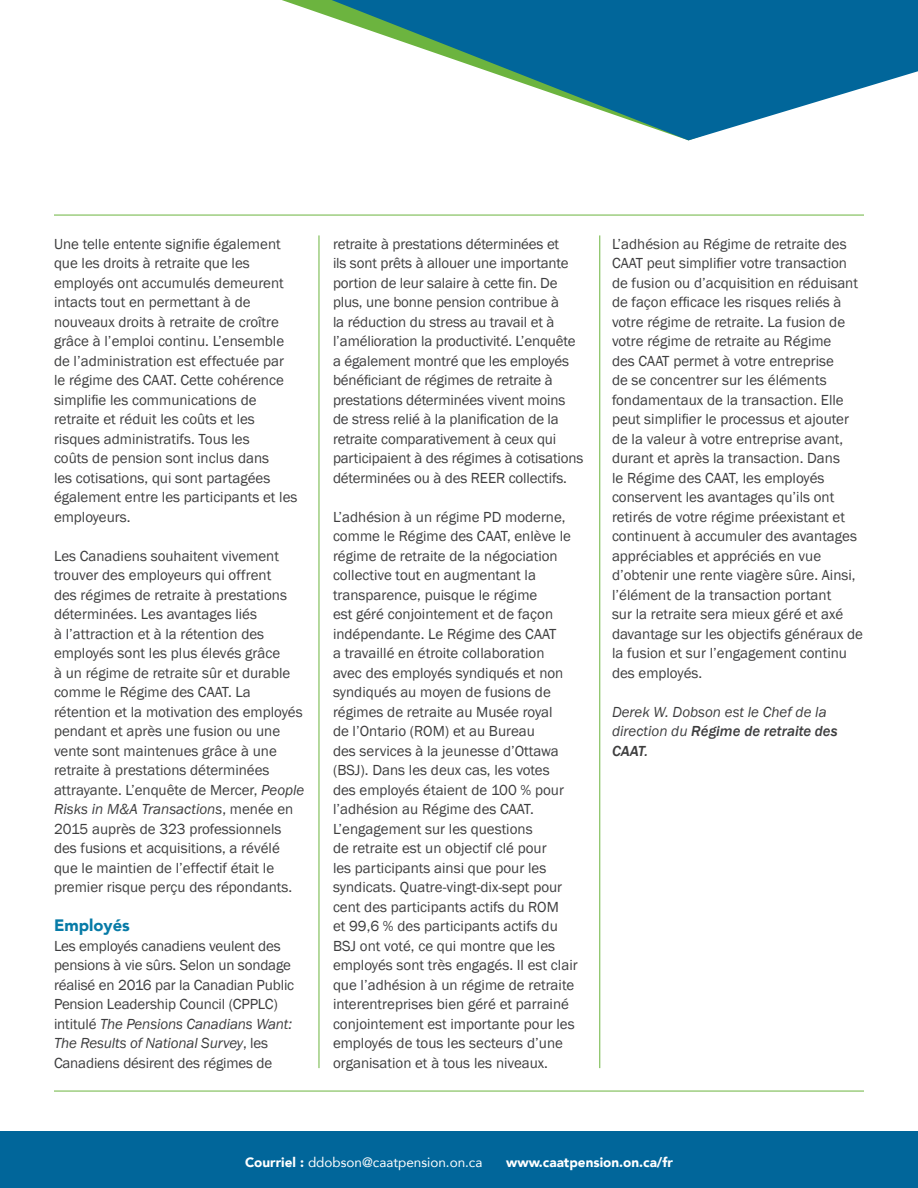
<style>
.page{position:relative;width:918px;height:1188px;background:#fff}
.page>*{position:absolute;margin:0;border:0;box-sizing:border-box;transform-origin:0 0}
.t1{font:900 16.5px "Avenir";color:#077ba7}
.t2{font:15px/19.5px "Franklin Gothic";color:#3e3e3f}
.t3{font:italic 15px/19.5px "Franklin Gothic";color:#3e3e3f}
.t4{font:13.5px "Avenir";color:#fff}
.t5{font:900 13.5px "Avenir";color:#fff}
.s1{font-style:italic}
.s2{font-weight:500}
.s3{font-weight:900}
</style>
<div class="page">
<hr style="left:54px;top:215px;width:810px;height:1px;background:#6cb43f">
<hr style="left:319px;top:235px;width:1px;height:833px;background:#6cb43f">
<hr style="left:599px;top:235px;width:1px;height:833px;background:#6cb43f">
<svg style="left:282px;top:0;width:50px;height:18px"></svg>
<svg style="left:332px;top:0;width:586px;height:140px;fill:#01669a"></svg>
<div style="left:0;top:1132px;width:918px;height:56px;background:#01669a"></div>
<hr style="left:54px;top:1091px;width:810px;height:1px;background:#6cb43f">
<p class="t2" style="left:54px;top:235px;width:245px">Une telle entente signifie également que les droits à retraite que les employés ont accumulés demeurent intacts tout en permettant à de nouveaux droits à retraite de croître grâce à l’emploi continu. L’ensemble de l’administration est effectuée par le régime des CAAT. Cette cohérence simplifie les communications de retraite et réduit les coûts et les risques administratifs. Tous les<br>coûts de pension sont inclus dans<br>les cotisations, qui sont partagées également entre les participants et les employeurs.</p>
<p class="t2" style="left:54px;top:547px;width:252px">Les Canadiens souhaitent vivement trouver des employeurs qui offrent<br>des régimes de retraite à prestations déterminées. Les avantages liés<br>à l’attraction et à la rétention des employés sont les plus élevés grâce<br>à un régime de retraite sûr et durable comme le Régime des CAAT. La rétention et la motivation des employés pendant et après une fusion ou une vente sont maintenues grâce à une retraite à prestations déterminées attrayante. L’enquête de Mercer, <span class="s1">People Risks in M&amp;A Transactions</span>, menée en 2015 auprès de 323 professionnels des fusions et acquisitions, a révélé que le maintien de l’effectif était le premier risque perçu des répondants.</p>
<p class="t1" style="left:54px;top:912px;width:77px">Employés</p>
<p class="t2" style="left:54px;top:937px;width:242px">Les employés canadiens veulent des pensions à vie sûrs. Selon un sondage réalisé en 2016 par la Canadian Public Pension Leadership Council (CPPLC) intitulé <span class="s1">The Pensions Canadians Want:<br>The Results of National Survey</span>, les Canadiens désirent des régimes de</p>
<p class="t2" style="left:333px;top:235px;width:252px">retraite à prestations déterminées et<br>ils sont prêts à allouer une importante portion de leur salaire à cette fin. De plus, une bonne pension contribue à<br>la réduction du stress au travail et à l’amélioration la productivité. L’enquête a également montré que les employés bénéficiant de régimes de retraite à prestations déterminées vivent moins de stress relié à la planification de la retraite comparativement à ceux qui participaient à des régimes à cotisations déterminées ou à des REER collectifs.</p>
<p class="t2" style="left:333px;top:508px;width:246px">L’adhésion à un régime PD moderne, comme le Régime des CAAT, enlève le régime de retraite de la négociation collective tout en augmentant la transparence, puisque le régime<br>est géré conjointement et de façon indépendante. Le Régime des CAAT<br>a travaillé en étroite collaboration<br>avec des employés syndiqués et non syndiqués au moyen de fusions de régimes de retraite au Musée royal<br>de l’Ontario (ROM) et au Bureau<br>des services à la jeunesse d’Ottawa (BSJ). Dans les deux cas, les votes<br>des employés étaient de 100 % pour l’adhésion au Régime des CAAT.<br>L’engagement sur les questions<br>de retraite est un objectif clé pour<br>les participants ainsi que pour les syndicats. Quatre-vingt-dix-sept pour cent des participants actifs du ROM<br>et 99,6 % des participants actifs du BSJ ont voté, ce qui montre que les employés sont très engagés. Il est clair que l’adhésion à un régime de retraite interentreprises bien géré et parrainé conjointement est importante pour les employés de tous les secteurs d’une organisation et à tous les niveaux.</p>
<p class="t2" style="left:612px;top:235px;width:253px">L’adhésion au Régime de retraite des CAAT peut simplifier votre transaction de fusion ou d’acquisition en réduisant de façon efficace les risques reliés à votre régime de retraite. La fusion de votre régime de retraite au Régime<br>des CAAT permet à votre entreprise<br>de se concentrer sur les éléments fondamentaux de la transaction. Elle peut simplifier le processus et ajouter de la valeur à votre entreprise avant, durant et après la transaction. Dans<br>le Régime des CAAT, les employés conservent les avantages qu’ils ont retirés de votre régime préexistant et continuent à accumuler des avantages appréciables et appréciés en vue d’obtenir une rente viagère sûre. Ainsi, l’élément de la transaction portant<br>sur la retraite sera mieux géré et axé davantage sur les objectifs généraux de la fusion et sur l’engagement continu des employés.</p>
<p class="t3" style="left:612px;top:703px;width:227px">Derek W. Dobson est le Chef de la direction du <span class="s2">Régime de retraite des<br>CAAT.</span></p>
<p class="t4" style="left:245px;top:1151px;width:239px"><span class="s3">Courriel :</span> ddobson@caatpension.on.ca</p>
<p class="t5" style="left:506px;top:1150px;width:168px">www.caatpension.on.ca/fr</p>
</div>
